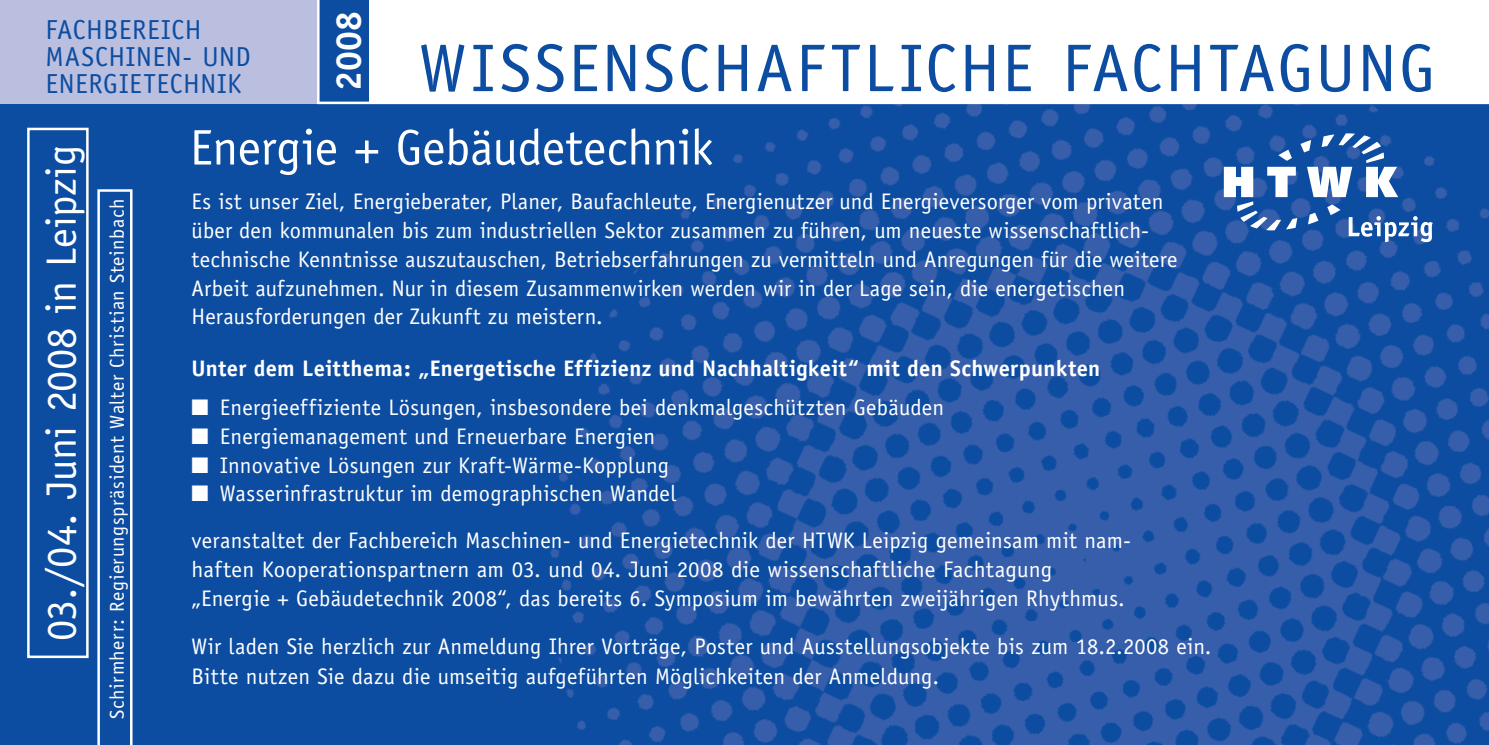
<style>
.page{position:relative;width:1489px;height:745px;background:#fff}
.page>*{position:absolute;margin:0;border:0;box-sizing:border-box;transform-origin:0 0}
.t1{font:67.5px "Officina Sans";letter-spacing:.04em;color:#0d4da1}
.t2{font:50px "Officina Sans";letter-spacing:-.005em;color:#fff}
.t3{font:42.5px "Officina Sans";color:#fff}
.t4{font:700 35.75px "Officina Sans";color:#fff}
.t5{font:27.5px/27px "Officina Sans";letter-spacing:.02em;color:#0d4da1}
.t6{font:22.5px/28.8px "Officina Sans";letter-spacing:.01em;color:#fff}
.t7{font:700 22.5px "Officina Sans";letter-spacing:.01em;color:#fff}
.t8{font:20px "Officina Sans";letter-spacing:.03em;color:#fff}
</style>
<div class="page">
<div style="left:0;top:0;width:326px;height:122px;background:#babfe0"></div>
<div style="left:0;top:104px;width:1488px;height:640px;background:#0d4da1"></div>
<img style="left:317px;top:104px;width:1171px;height:640px">
<svg style="left:1223px;top:133px;width:209px;height:109px"></svg>
<div style="left:318px;top:0;width:51px;height:103px;background:#0d4da1"></div>
<hr style="left:317px;top:102px;width:1171px;height:2px;background:#fff">
<hr style="left:317px;top:0;width:2px;height:103px;background:#fff">
<svg style="left:97px;top:189px;width:35px;height:555px"></svg>
<div style="left:27px;top:128px;width:62px;height:529px;border:2px solid #fff"></div>
<h3 class="t4" style="left:326px;top:90px;width:81px;rotate:-90deg">2008</h3>
<p class="t5" style="left:45px;top:16px;width:207px">Fachbereich<br>Maschinen- und<br>Energietechnik</p>
<h2 class="t2" style="left:190px;top:118px;width:525px">Energie + Gebäudetechnik</h2>
<h1 class="t1" style="left:419px;top:29px;width:1017px">Wissenschaftliche Fachtagung</h1>
<h3 class="t3" style="left:37px;top:640px;width:497px;rotate:-90deg">03./04. Juni 2008 in Leipzig</h3>
<p class="t6" style="left:191px;top:187px;width:987px">Es ist unser Ziel, Energieberater, Planer, Baufachleute, Energienutzer und Energieversorger vom privaten über den kommunalen bis zum industriellen Sektor zusammen zu führen, um neueste wissenschaftlich&shy;technische Kenntnisse auszutauschen, Betriebserfahrungen zu vermitteln und Anregungen für die weitere Arbeit aufzunehmen. N ur in diesem Zusammenwirken werden wir in der Lage sein, die energetischen<br>H erausforderungen der Zukunft zu meistern.</p>
<p class="t7" style="left:191px;top:354px;width:910px">Unter dem Leitthema: „Energetische Effizienz und Nachhaltigkeit“ mit den Schwerpunkten</p>
<p class="t6" style="left:191px;top:393px;width:754px">■ Energieeffiziente Lösungen, insbesondere bei denkmalgeschützten Gebäuden</p>
<p class="t6" style="left:191px;top:421px;width:465px">■ Energiemanagement und Erneuerbare Energien</p>
<p class="t6" style="left:191px;top:450px;width:479px">■ Innovative Lösungen zur Kraft-Wärme-Kopplung</p>
<p class="t6" style="left:191px;top:470px;width:941px;line-height:46.5px">■ Wasserinfrastruktur im demographischen Wandel<br>veranstaltet der Fachbereich Maschinen- und Energietechnik der HTWK Leipzig gemeinsam mit nam-</p>
<p class="t6" style="left:191px;top:554px;width:934px">haften Kooperationspartnern am 03. und 04. Juni 2008 die wissenschaftliche Fachtagung „Energie + Gebäudetechnik 2008“, das bereits 6. Symposium im bewährten zweijährigen Rhythmus.</p>
<p class="t6" style="left:191px;top:631px;width:1021px;line-height:30px">Wir laden Sie herzlich zur Anmeldung Ihrer Vorträge, Poster und Ausstellungsobjekte bis zum 18.2.2008 ein.<br>Bitte nutzen Sie dazu die umseitig aufgeführten Möglichkeiten der Anmeldung.</p>
<p class="t8" style="left:105px;top:718px;width:521px;rotate:-90deg">Schirmherr: Regierungspräsident Walter Christian Steinbach</p>
</div>
